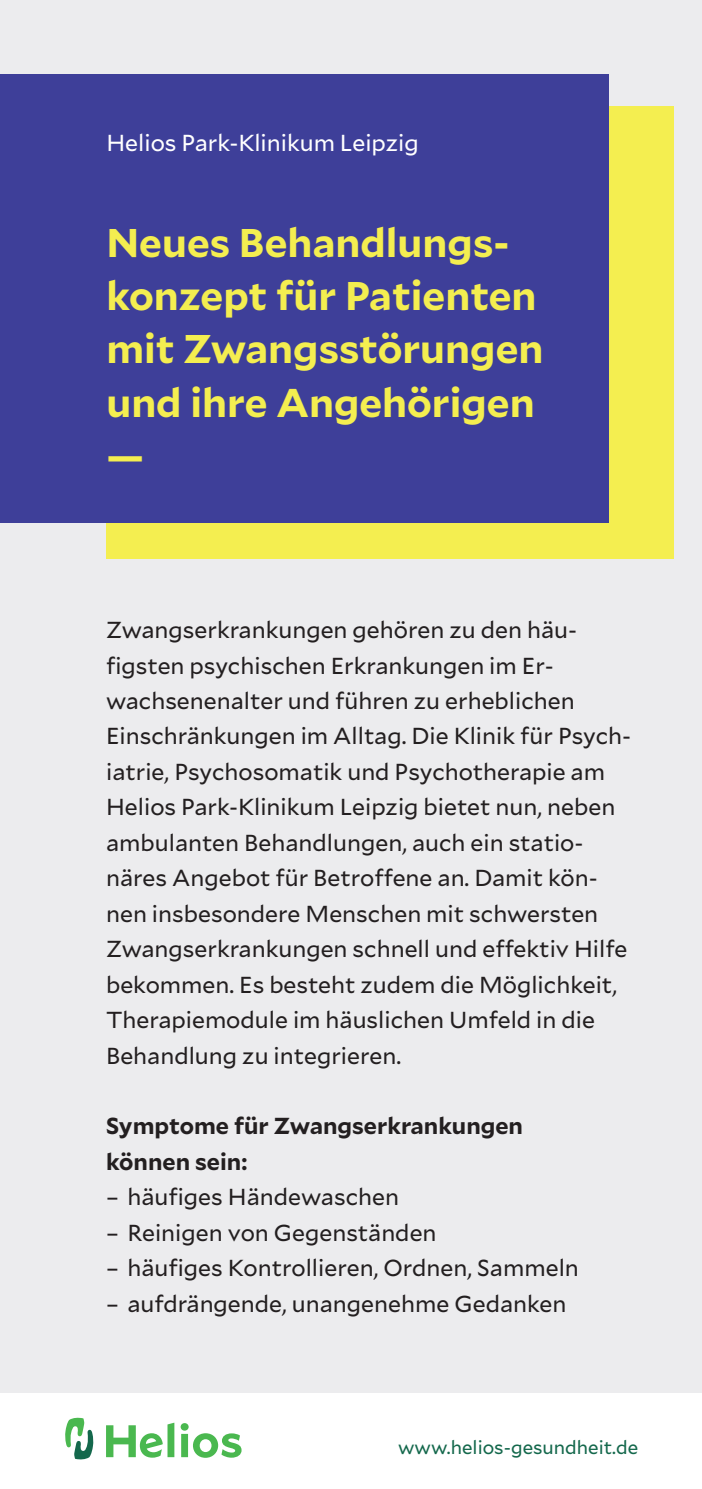
<style>
.page{position:relative;width:702px;height:1489px;background:#fff}
.page>*{position:absolute;margin:0;border:0;box-sizing:border-box;transform-origin:0 0}
.t1{font:700 40px/53.2px "Mallory";color:#f4ee50}
.t2{font:23px/35.5px "Mallory";color:#231f20}
.t3{font:700 23px/35.5px "Mallory";color:#231f20}
.t4{font:23px "Mallory";color:#fff}
.t5{font:18.75px "Mallory";color:#14684c}
</style>
<div class="page">
<div style="left:0;top:0;width:702px;height:1488px;background:#ececee"></div>
<div style="left:106px;top:106px;width:567px;height:452px;background:#f4ee50"></div>
<div style="left:0;top:74px;width:608px;height:449px;background:#3e3f99"></div>
<div style="left:0;top:1393px;width:702px;height:95px;background:#fff"></div>
<svg style="left:181px;top:1423px;width:60px;height:34px"></svg>
<svg style="left:106px;top:1422px;width:68px;height:35px"></svg>
<svg style="left:65px;top:1417px;width:28px;height:42px"></svg>
<p class="t4" style="left:106px;top:126px;width:314px">Helios Park-Klinikum Leipzig</p>
<h1 class="t1" style="left:106px;top:214px;width:438px">Neues Behandlungs&shy;konzept für Patienten mit Zwangsstörungen und ihre Angehörigen —</h1>
<p class="t2" style="left:106px;top:611px;width:526px">Zwangserkrankungen gehören zu den häu&shy;figsten psychischen Erkrankungen im Er&shy;wachsenenalter und führen zu erheblichen Einschränkungen im Alltag. Die Klinik für Psych&shy;iatrie, Psychosomatik und Psychotherapie am Helios Park-Klinikum Leipzig bietet nun, neben ambulanten Behandlungen, auch ein statio&shy;näres Angebot für Betroffene an. Damit kön&shy;nen insbesondere Menschen mit schwersten Zwangserkrankungen schnell und effektiv Hilfe bekommen. Es besteht zudem die Möglichkeit, Therapiemodule im häuslichen Umfeld in die Behandlung zu integrieren.</p>
<p class="t3" style="left:106px;top:1106px;width:418px">Symptome für Zwangserkrankungen können sein:</p>
<p class="t2" style="left:106px;top:1178px;width:294px">– häufiges Händewaschen</p>
<p class="t2" style="left:106px;top:1213px;width:332px">– Reinigen von Gegenständen</p>
<p class="t2" style="left:106px;top:1248px;width:474px">– häufiges Kontrollieren, Ordnen, Sammeln</p>
<p class="t2" style="left:106px;top:1284px;width:462px">– aufdrängende, unangenehme Gedanken</p>
<p class="t5" style="left:398px;top:1433px;width:241px">www.helios-gesundheit.de</p>
</div>
